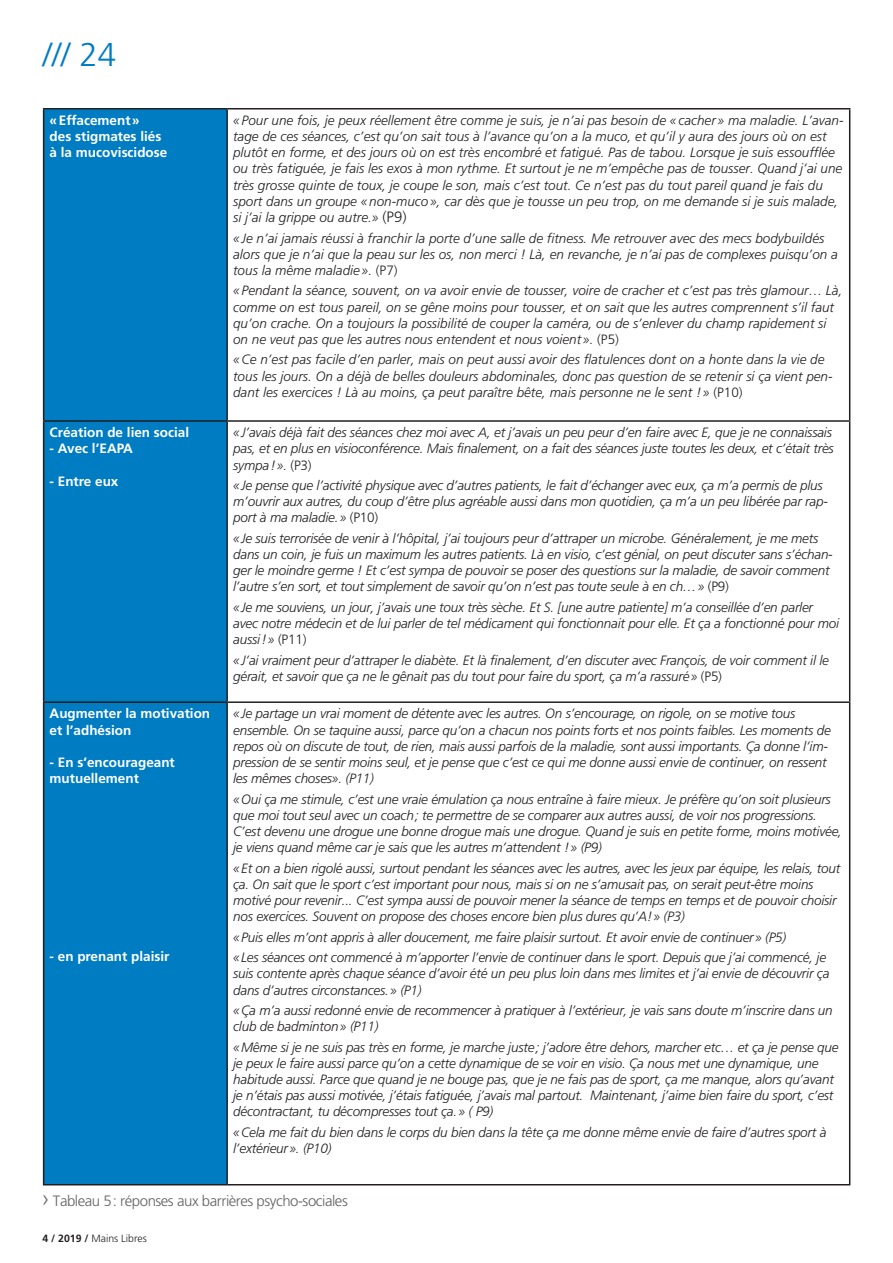
<style>
.page{position:relative;width:893px;height:1263px;background:#fff}
.page>*{position:absolute;margin:0;border:0;box-sizing:border-box;transform-origin:0 0}
.t1{font:300 33px "Frutiger";color:#007cc2}
.t2{font:300 15px "Frutiger";letter-spacing:-.03em;color:#636366}
.t3{font:italic 300 13.5px/16.2px "Frutiger";letter-spacing:-.015em;color:#231f20}
.t4{font:700 13.5px/16.2px "Frutiger";color:#fff}
.t5{font:300 10.5px "Frutiger";color:#231f20}
.s1{font-family:"Frutiger LT Std";font-style:normal;font-size:15px}
.s2{font-family:"Frutiger LT Std";font-style:normal}
.s3{font-size:22.5px}
.s4{font-weight:700}
</style>
<div class="page">
<div style="left:44px;top:110px;width:182px;height:1074px;background:#007cc2"></div>
<hr style="left:43px;top:108px;width:184px;height:2px;background:#231f20">
<hr style="left:43px;top:110px;width:1px;height:310px;background:#231f20">
<hr style="left:227px;top:108px;width:623px;height:2px;background:#231f20">
<hr style="left:226px;top:110px;width:2px;height:310px;background:#231f20">
<hr style="left:849px;top:110px;width:1px;height:310px;background:#231f20">
<hr style="left:43px;top:420px;width:184px;height:2px;background:#231f20">
<hr style="left:43px;top:422px;width:1px;height:279px;background:#231f20">
<hr style="left:227px;top:420px;width:623px;height:2px;background:#231f20">
<hr style="left:226px;top:422px;width:2px;height:279px;background:#231f20">
<hr style="left:849px;top:422px;width:1px;height:279px;background:#231f20">
<hr style="left:43px;top:701px;width:184px;height:2px;background:#231f20">
<hr style="left:43px;top:703px;width:1px;height:481px;background:#231f20">
<hr style="left:227px;top:701px;width:623px;height:2px;background:#231f20">
<hr style="left:226px;top:703px;width:2px;height:481px;background:#231f20">
<hr style="left:849px;top:703px;width:1px;height:481px;background:#231f20">
<hr style="left:43px;top:1184px;width:184px;height:1px;background:#231f20">
<hr style="left:227px;top:1184px;width:623px;height:1px;background:#231f20">
<h1 class="t1" style="left:43px;top:36px;width:75px">/// 24</h1>
<p class="t4" style="left:50px;top:112px;width:119px">«Effacement»<br>des stigmates liés à la mucoviscidose</p>
<p class="t3" style="left:233px;top:112px;width:612px">«Pour une fois, je peux réellement être comme je suis, je n’ai pas besoin de « cacher » ma maladie. L’avan&shy;tage de ces séances, c’est qu’on sait tous à l’avance qu’on a la muco, et qu’il y aura des jours où on est plutôt en forme, et des jours où on est très encombré et fatigué. Pas de tabou. Lorsque je suis essoufflée ou très fatiguée, je fais les exos à mon rythme. Et surtout je ne m’empêche pas de tousser. Quand j’ai une très grosse quinte de toux, je coupe le son, mais c’est tout. Ce n’est pas du tout pareil quand je fais du sport dans un groupe «non-muco», car dès que je tousse un peu trop, on me demande si je suis malade, si j’ai la grippe ou autre.» <span class="s1">(P9)</span></p>
<p class="t3" style="left:233px;top:230px;width:606px">«Je n’ai jamais réussi à franchir la porte d’une salle de fitness. Me retrouver avec des mecs bodybuildés alors que je n’ai que la peau sur les os, non merci ! Là, en revanche, je n’ai pas de complexes puisqu’on a tous la même maladie». <span class="s2">(P7)</span></p>
<p class="t3" style="left:233px;top:283px;width:611px">«Pendant la séance, souvent, on va avoir envie de tousser, voire de cracher et c’est pas très glamour… Là, comme on est tous pareil, on se gêne moins pour tousser, et on sait que les autres comprennent s’il faut qu’on crache. On a toujours la possibilité de couper la caméra, ou de s’enlever du champ rapidement si on ne veut pas que les autres nous entendent et nous voient». <span class="s2">(P5)</span></p>
<p class="t3" style="left:233px;top:352px;width:601px">«Ce n’est pas facile d’en parler, mais on peut aussi avoir des flatulences dont on a honte dans la vie de tous les jours. On a déjà de belles douleurs abdominales, donc pas question de se retenir si ça vient pen&shy;dant les exercices ! Là au moins, ça peut paraître bête, mais personne ne le sent ! » <span class="s2">(P10)</span></p>
<p class="t4" style="left:50px;top:424px;width:141px">Création de lien social</p>
<p class="t4" style="left:50px;top:441px;width:85px">- Avec l’EAPA</p>
<p class="t4" style="left:50px;top:473px;width:70px">- Entre eux</p>
<p class="t3" style="left:233px;top:424px;width:602px">«J’avais déjà fait des séances chez moi avec A, et j’avais un peu peur d’en faire avec E, que je ne connaissais pas, et en plus en visioconférence. Mais finalement, on a fait des séances juste toutes les deux, et c’était très sympa!». <span class="s2">(P3)</span></p>
<p class="t3" style="left:233px;top:477px;width:596px">«Je pense que l’activité physique avec d’autres patients, le fait d’échanger avec eux, ça m’a permis de plus m’ouvrir aux autres, du coup d’être plus agréable aussi dans mon quotidien, ça m’a un peu libérée par rap&shy;port à ma maladie.» <span class="s2">(P10)</span></p>
<p class="t3" style="left:233px;top:530px;width:601px">«Je suis terrorisée de venir à l’hôpital, j’ai toujours peur d’attraper un microbe. Généralement, je me mets dans un coin, je fuis un maximum les autres patients. Là en visio, c’est génial, on peut discuter sans s’échan&shy;ger le moindre germe ! Et c’est sympa de pouvoir se poser des questions sur la maladie, de savoir comment l’autre s’en sort, et tout simplement de savoir qu’on n’est pas toute seule à en ch…» <span class="s2">(P9)</span></p>
<p class="t3" style="left:233px;top:599px;width:607px">«Je me souviens, un jour, j’avais une toux très sèche. Et S. [une autre patiente] m’a conseillée d’en parler avec notre médecin et de lui parler de tel médicament qui fonctionnait pour elle. Et ça a fonctionné pour moi aussi!» <span class="s2">(P11)</span></p>
<p class="t3" style="left:233px;top:652px;width:597px">«J’ai vraiment peur d’attraper le diabète. Et là finalement, d’en discuter avec François, de voir comment il le gérait, et savoir que ça ne le gênait pas du tout pour faire du sport, ça m’a rassuré» <span class="s2">(P5)</span></p>
<p class="t3" style="left:233px;top:705px;width:599px">«Je partage un vrai moment de détente avec les autres. On s’encourage, on rigole, on se motive tous ensemble. On se taquine aussi, parce qu’on a chacun nos points forts et nos points faibles. Les moments de repos où on discute de tout, de rien, mais aussi parfois de la maladie, sont aussi importants. Ça donne l’im&shy;pression de se sentir moins seul, et je pense que c’est ce qui me donne aussi envie de continuer, on ressent les mêmes choses». (P11)</p>
<p class="t3" style="left:233px;top:791px;width:610px">«Oui ça me stimule, c’est une vraie émulation ça nous entraîne à faire mieux. Je préfère qu’on soit plusieurs que moi tout seul avec un coach; te permettre de se comparer aux autres aussi, de voir nos progressions.<br>C’est devenu une drogue une bonne drogue mais une drogue. Quand je suis en petite forme, moins motivée, je viens quand même car je sais que les autres m’attendent !» (P9)</p>
<p class="t3" style="left:233px;top:860px;width:609px">«Et on a bien rigolé aussi, surtout pendant les séances avec les autres, avec les jeux par équipe, les relais, tout ça. On sait que le sport c’est important pour nous, mais si on ne s’amusait pas, on serait peut-être moins motivé pour revenir... C’est sympa aussi de pouvoir mener la séance de temps en temps et de pouvoir choisir nos exercices. Souvent on propose des choses encore bien plus dures qu’A!» (P3)</p>
<p class="t3" style="left:233px;top:929px;width:555px">«Puis elles m’ont appris à aller doucement, me faire plaisir surtout. Et avoir envie de continuer» (P5)</p>
<p class="t3" style="left:233px;top:949px;width:598px">«Les séances ont commencé à m’apporter l’envie de continuer dans le sport. Depuis que j’ai commencé, je suis contente après chaque séance d’avoir été un peu plus loin dans mes limites et j’ai envie de découvrir ça dans d’autres circonstances.» (P1)</p>
<p class="t3" style="left:233px;top:1002px;width:601px">«Ça m’a aussi redonné envie de recommencer à pratiquer à l’extérieur, je vais sans doute m’inscrire dans un club de badminton» (P11)</p>
<p class="t3" style="left:233px;top:1039px;width:607px">«Même si je ne suis pas très en forme, je marche juste; j’adore être dehors, marcher etc… et ça je pense que je peux le faire aussi parce qu’on a cette dynamique de se voir en visio. Ça nous met une dynamique, une habitude aussi. Parce que quand je ne bouge pas, que je ne fais pas de sport, ça me manque, alors qu’avant je n’étais pas aussi motivée, j’étais fatiguée, j’avais mal partout. Maintenant, j’aime bien faire du sport, c’est décontractant, tu décompresses tout ça.» ( P9)</p>
<p class="t3" style="left:233px;top:1124px;width:595px">«Cela me fait du bien dans le corps du bien dans la tête ça me donne même envie de faire d’autres sport à l’extérieur». (P10)</p>
<p class="t2" style="left:43px;top:1192px;width:307px"><span class="s3">›</span> Tableau 5: réponses aux barrières psycho-sociales</p>
<p class="t4" style="left:50px;top:706px;width:162px">Augmenter la motivation et l’adhésion</p>
<p class="t4" style="left:50px;top:754px;width:127px">- En s’encourageant mutuellement</p>
<p class="t4" style="left:50px;top:949px;width:121px">- en prenant plaisir</p>
<p class="t5" style="left:43px;top:1232px;width:106px"><span class="s4">4 / 2019 /</span> Mains Libres</p>
</div>
